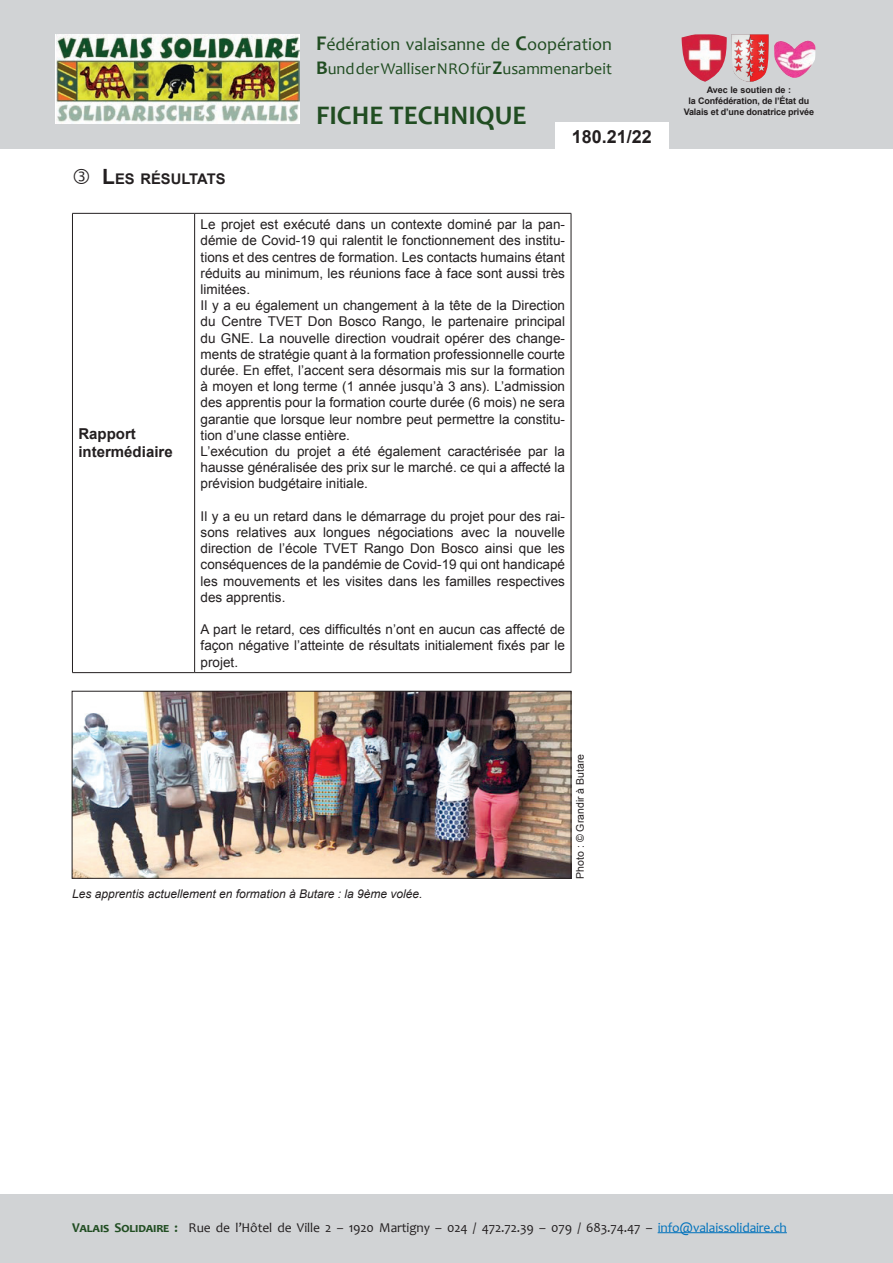
<style>
.page{position:relative;width:893px;height:1263px;background:#fff}
.page>*{position:absolute;margin:0;border:0;box-sizing:border-box;transform-origin:0 0}
.t1{font:700 27px "Candara";color:#214d22}
.t2{font:18px "Candara";color:#214d22}
.t3{font:700 18px "Arial";color:#231f20}
.t4{font:16.5px "Candara";color:#214d22}
.t5{font:700 15px/18px "Arial";color:#231f20}
.t6{font:700 14.7px "Arial";color:#231f20}
.t7{font:13.5px/16.2px "Arial";color:#231f20;text-align:justify}
.t8{font:13.5px "Candara";letter-spacing:-.01em;color:#231f20}
.t9{font:italic 12px "Arial";color:#231f20}
.t10{font:10.5px "Arial";color:#231f20}
.t11{font:700 9px/10.8px "Arial";letter-spacing:-.015em;color:#231f20;text-align:center}
.s1{font-size:21px}
.s2{font-weight:700;font-size:21px}
.s3{font-weight:700;font-size:19.5px}
.s4{font-weight:700;color:#214d22}
.s5{color:#0072bc}
</style>
<div class="page">
<div style="left:0;top:0;width:893px;height:149px;background:#d1d3d5"></div>
<img style="left:57px;top:34px;width:243px;height:90px">
<div style="left:0;top:1195px;width:893px;height:68px;background:#d1d3d5"></div>
<div style="left:555px;top:122px;width:114px;height:31px;background:#fff"></div>
<hr style="left:72px;top:213px;width:123px;height:1px;background:#231f20">
<hr style="left:72px;top:214px;width:1px;height:458px;background:#231f20">
<hr style="left:195px;top:213px;width:376px;height:1px;background:#231f20">
<hr style="left:194px;top:214px;width:1px;height:458px;background:#231f20">
<hr style="left:571px;top:214px;width:1px;height:458px;background:#231f20">
<hr style="left:72px;top:672px;width:123px;height:1px;background:#231f20">
<hr style="left:195px;top:672px;width:376px;height:1px;background:#231f20">
<hr style="left:658px;top:1232px;width:129px;height:1px;background:#0072bc">
<img style="left:74px;top:693px;width:495px;height:183px">
<div style="left:72px;top:691px;width:499px;height:187px;border:1px solid #231f20"></div>
<img style="left:681px;top:34px;width:46px;height:48px">
<img style="left:731px;top:34px;width:38px;height:48px">
<img style="left:774px;top:40px;width:41px;height:38px">
<p class="t6" style="left:102px;top:169px;width:125px"><span class="s1">L</span>ES RÉSULTATS</p>
<h2 class="t2" style="left:316px;top:33px;width:297px"><span class="s2">F</span>édération valaisanne de <span class="s2">C</span>oopération</h2>
<p class="t4" style="left:316px;top:58px;width:297px"><span class="s3">B</span>und der Walliser NRO für <span class="s3">Z</span>usammenarbeit</p>
<h1 class="t1" style="left:316px;top:99px;width:212px">FICHE TECHNIQUE</h1>
<h2 class="t3" style="left:572px;top:125px;width:82px">180.21/22</h2>
<p class="t5" style="left:78px;top:426px;width:96px">Rapport intermédiaire</p>
<p class="t7" style="left:201px;top:216px;width:366px;text-align:left">Le projet est exécuté dans un contexte dominé par la pan&shy;démie de Covid-19 qui ralentit le fonctionnement des institu&shy;tions et des centres de formation. Les contacts humains étant réduits au minimum, les réunions face à face sont aussi très limitées.<br>Il y a eu également un changement à la tête de la Direction du Centre TVET Don Bosco Rango, le partenaire principal du GNE. La nouvelle direction voudrait opérer des change&shy;ments de stratégie quant à la formation professionnelle courte durée. En effet, l’accent sera désormais mis sur la formation à moyen et long terme (1 année jusqu’à 3 ans). L’admission des apprentis pour la formation courte durée (6 mois) ne sera garantie que lorsque leur nombre peut permettre la constitu&shy;tion d’une classe entière.<br>L’exécution du projet a été également caractérisée par la hausse généralisée des prix sur le marché. ce qui a affecté la prévision budgétaire initiale.</p>
<p class="t7" style="left:201px;top:508px;width:366px">Il y a eu un retard dans le démarrage du projet pour des rai&shy;sons relatives aux longues négociations avec la nouvelle direction de l’école TVET Rango Don Bosco ainsi que les conséquences de la pandémie de Covid-19 qui ont handicapé les mouvements et les visites dans les familles respectives des apprentis.</p>
<p class="t7" style="left:201px;top:621px;width:366px">A part le retard, ces difficultés n’ont en aucun cas affecté de façon négative l’atteinte de résultats initialement fixés par le projet.</p>
<p class="t11" style="left:684px;top:85px;width:132px">Avec le soutien de :<br>la Confédération, de l’État du<br>Valais et d’une donatrice privée</p>
<p class="t9" style="left:72px;top:885px;width:352px">Les apprentis actuellement en formation à Butare : la 9ème volée.</p>
<p class="t10" style="left:573px;top:878px;width:126px;rotate:-90deg">Photo : © Grandir à Butare</p>
<p class="t8" style="left:72px;top:1219px;width:716px"><span class="s4">Valais Solidaire :</span> Rue de l’Hôtel de Ville 2 – 1920 Martigny – 024 / 472.72.39 – 079 / 683.74.47 – <span class="s5">info@valaissolidaire.ch</span></p>
</div>
